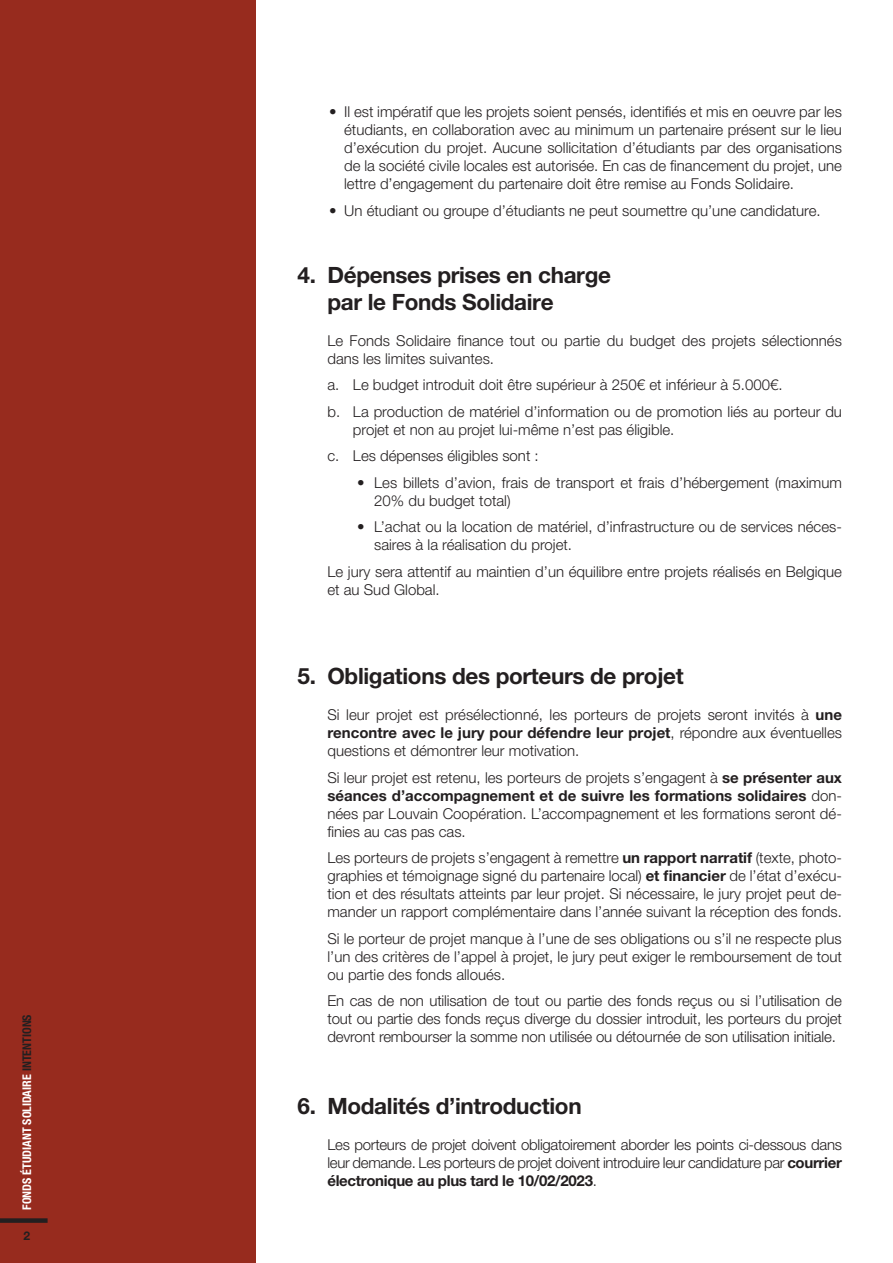
<style>
.page{position:relative;width:893px;height:1263px;background:#fff}
.page>*{position:absolute;margin:0;border:0;box-sizing:border-box;transform-origin:0 0}
.t1{font:700 22.5px/27px "Helvetica Neue LT Pro";letter-spacing:-.015em;color:#231f20}
.t2{font:300 15px/18px "Helvetica Neue LT Pro";color:#231f20;text-align:justify}
.t3{font:700 condensed 12px "Helvetica Neue LT Pro";color:#fff}
.t4{font:700 12px "Helvetica Neue LT Pro";color:#231f20}
.s1{color:#231f20}
.s2{font-weight:700}
</style>
<div class="page">
<div style="left:0;top:0;width:255px;height:1263px;background:#972b1e"></div>
<div style="left:0;top:1218px;width:48px;height:5px;background:#231f20"></div>
<p class="t3" style="left:20px;top:1210px;width:197px;rotate:-90deg">FONDS ÉTUDIANT SOLIDAIRE <span class="s1">INTENTIONS</span></p>
<p class="t4" style="left:24px;top:1228px;width:8px">2</p>
<p class="t2" style="left:344px;top:102px;width:499px;text-indent:-15px">• Il est impératif que les projets soient pensés, identifiés et mis en oeuvre par les étudiants, en collaboration avec au minimum un partenaire présent sur le lieu d’exécution du projet. Aucune sollicitation d’étudiants par des organisations de la société civile locales est autorisée. En cas de financement du projet, une lettre d’engagement du partenaire doit être remise au Fonds Solidaire.</p>
<p class="t2" style="left:329px;top:201px;width:493px">• Un étudiant ou groupe d’étudiants ne peut soumettre qu’une candidature.</p>
<h1 class="t1" style="left:327px;top:261px;width:285px;text-indent:-30px">4. Dépenses prises en charge par le Fonds Solidaire</h1>
<p class="t2" style="left:327px;top:331px;width:516px">Le Fonds Solidaire finance tout ou partie du budget des projets sélectionnés dans les limites suivantes.</p>
<p class="t2" style="left:327px;top:371px;width:516px;line-height:26.5px">a. Le budget introduit doit être supérieur à 250€ et inférieur à 5.000€.<br>b. La production de matériel d’information ou de promotion liés au porteur du</p>
<p class="t2" style="left:327px;top:416px;width:348px;line-height:26.5px;text-indent:26px">projet et non au projet lui-même n’est pas éligible. c. Les dépenses éligibles sont :</p>
<p class="t2" style="left:374px;top:473px;width:469px;text-indent:-17px">• Les billets d’avion, frais de transport et frais d’hébergement (maximum<br>20% du budget total)</p>
<p class="t2" style="left:374px;top:518px;width:469px;text-indent:-17px">• L’achat ou la location de matériel, d’infrastructure ou de services néces&shy;saires à la réalisation du projet.</p>
<p class="t2" style="left:327px;top:562px;width:516px">Le jury sera attentif au maintien d’un équilibre entre projets réalisés en Belgique et au Sud Global.</p>
<h1 class="t1" style="left:298px;top:662px;width:388px">5. Obligations des porteurs de projet</h1>
<p class="t2" style="left:327px;top:706px;width:516px">Si leur projet est présélectionné, les porteurs de projets seront invités à <span class="s2">une rencontre avec le jury pour défendre leur projet</span>, répondre aux éventuelles questions et démontrer leur motivation.</p>
<p class="t2" style="left:327px;top:768px;width:516px">Si leur projet est retenu, les porteurs de projets s’engagent à <span class="s2">se présenter aux séances d’accompagnement et de suivre les formations solidaires</span> don&shy;nées par Louvain Coopération. L’accompagnement et les formations seront dé&shy;finies au cas pas cas.</p>
<p class="t2" style="left:327px;top:849px;width:516px">Les porteurs de projets s’engagent à remettre <span class="s2">un rapport narratif</span> (texte, photo&shy;graphies et témoignage signé du partenaire local) <span class="s2">et financier</span> de l’état d’exécu&shy;tion et des résultats atteints par leur projet. Si nécessaire, le jury projet peut de&shy;mander un rapport complémentaire dans l’année suivant la réception des fonds.</p>
<p class="t2" style="left:327px;top:929px;width:516px">Si le porteur de projet manque à l’une de ses obligations ou s’il ne respecte plus l’un des critères de l’appel à projet, le jury peut exiger le remboursement de tout ou partie des fonds alloués.</p>
<p class="t2" style="left:327px;top:992px;width:516px">En cas de non utilisation de tout ou partie des fonds reçus ou si l’utilisation de tout ou partie des fonds reçus diverge du dossier introduit, les porteurs du projet devront rembourser la somme non utilisée ou détournée de son utilisation initiale.</p>
<h1 class="t1" style="left:298px;top:1092px;width:285px">6. Modalités d’introduction</h1>
<p class="t2" style="left:327px;top:1135px;width:516px">Les porteurs de projet doivent obligatoirement aborder les points ci-dessous dans leur demande. Les porteurs de projet doivent introduire leur candidature par <span class="s2">courrier électronique au plus tard le 10/02/2023</span>.</p>
</div>
